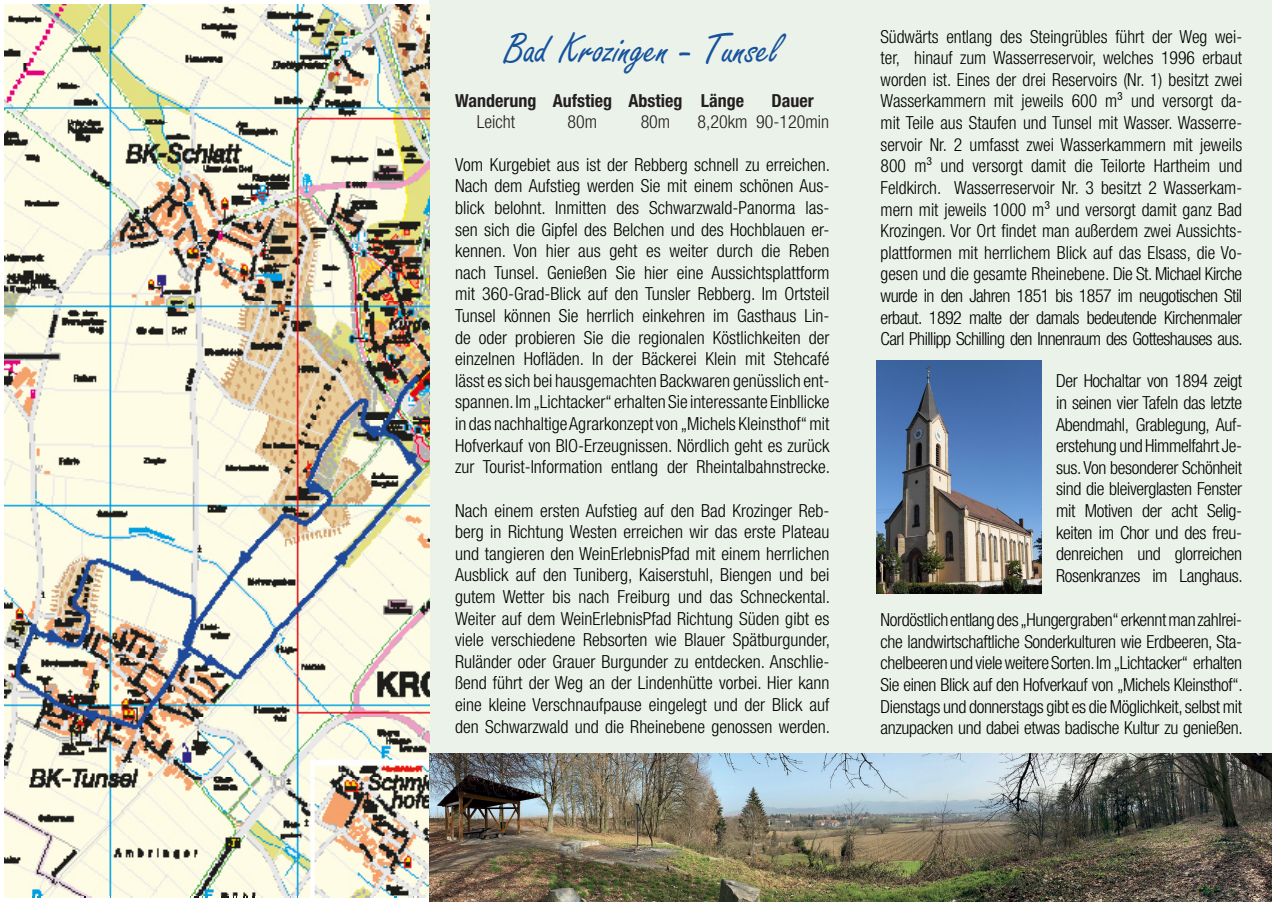
<style>
.page{position:relative;width:1272px;height:902px;background:#fff}
.page>*{position:absolute;margin:0;border:0;box-sizing:border-box;transform-origin:0 0}
.t1{font:45px "Freestyle Script";color:#16539c}
.t2{font:300 condensed 18px/21.6px "Helvetica Neue LT Pro";letter-spacing:-.02em;color:#000;text-align:justify}
.t3{font:700 condensed 18px "Helvetica Neue LT Pro";color:#231f20}
.t4{font:300 condensed 18px "Helvetica Neue LT Pro";color:#231f20}
</style>
<div class="page">
<div style="left:429px;top:0;width:842px;height:901px;background:#ebf2ea"></div>
<img style="left:5px;top:4px;width:424px;height:893px">
<img style="left:430px;top:753px;width:841px;height:148px">
<img style="left:876px;top:360px;width:165px;height:233px">
<p class="t1" style="left:504px;top:24px;width:277px">Bad Krozingen - Tunsel</p>
<p class="t3" style="left:455px;top:89px;width:83px">Wanderung</p>
<p class="t4" style="left:477px;top:111px;width:40px">Leicht</p>
<p class="t3" style="left:553px;top:89px;width:61px">Aufstieg</p>
<p class="t4" style="left:567px;top:111px;width:31px">80m</p>
<p class="t3" style="left:628px;top:89px;width:55px">Abstieg</p>
<p class="t4" style="left:640px;top:111px;width:31px">80m</p>
<p class="t3" style="left:700px;top:89px;width:45px">Länge</p>
<p class="t4" style="left:697px;top:111px;width:51px">8,20km</p>
<p class="t3" style="left:771px;top:89px;width:44px">Dauer</p>
<p class="t4" style="left:756px;top:111px;width:74px">90-120min</p>
<p class="t2" style="left:455px;top:153px;width:376px">Vom Kurgebiet aus ist der Rebberg schnell zu erreichen.<br>Nach dem Aufstieg werden Sie mit einem schönen Aus&shy;blick belohnt. Inmitten des Schwarzwald-Panorma las&shy;sen sich die Gipfel des Belchen und des Hochblauen er&shy;kennen. Von hier aus geht es weiter durch die Reben nach Tunsel. Genießen Sie hier eine Aussichtsplattform mit 360-Grad-Blick auf den Tunsler Rebberg. Im Ortsteil Tunsel können Sie herrlich einkehren im Gasthaus Lin&shy;de oder probieren Sie die regionalen Köstlichkeiten der einzelnen Hofläden. In der Bäckerei Klein mit Stehcafé lässt es sich bei hausgemachten Backwaren genüsslich ent&shy;spannen. Im „Lichtacker“ erhalten Sie interessante Einbllicke in das nachhaltige Agrarkonzept von „Michels Kleinsthof“ mit Hofverkauf von BIO-Erzeugnissen. Nördlich geht es zurück zur Tourist-Information entlang der Rheintalbahnstrecke.</p>
<p class="t2" style="left:455px;top:499px;width:376px">Nach einem ersten Aufstieg auf den Bad Krozinger Reb&shy;berg in Richtung Westen erreichen wir das erste Plateau und tangieren den WeinErlebnisPfad mit einem herrlichen Ausblick auf den Tuniberg, Kaiserstuhl, Biengen und bei gutem Wetter bis nach Freiburg und das Schneckental.<br>Weiter auf dem WeinErlebnisPfad Richtung Süden gibt es viele verschiedene Rebsorten wie Blauer Spätburgunder, Ruländer oder Grauer Burgunder zu entdecken. Anschlie&shy;ßend führt der Weg an der Lindenhütte vorbei. Hier kann eine kleine Verschnaufpause eingelegt und der Blick auf den Schwarzwald und die Rheinebene genossen werden.</p>
<p class="t2" style="left:880px;top:25px;width:364px">Südwärts entlang des Steingrübles führt der Weg wei&shy;ter, hinauf zum Wasserreservoir, welches 1996 erbaut worden ist. Eines der drei Reservoirs (Nr. 1) besitzt zwei Wasserkammern mit jeweils 600 m³ und versorgt da&shy;mit Teile aus Staufen und Tunsel mit Wasser. Wasserre&shy;servoir Nr. 2 umfasst zwei Wasserkammern mit jeweils 800 m³ und versorgt damit die Teilorte Hartheim und Feldkirch. Wasserreservoir Nr. 3 besitzt 2 Wasserkam&shy;mern mit jeweils 1000 m³ und versorgt damit ganz Bad Krozingen. Vor Ort findet man außerdem zwei Aussichts&shy;plattformen mit herrlichem Blick auf das Elsass, die Vo&shy;gesen und die gesamte Rheinebene. Die St. Michael Kirche wurde in den Jahren 1851 bis 1857 im neugotischen Stil erbaut. 1892 malte der damals bedeutende Kirchenmaler Carl Phillipp Schilling den Innenraum des Gotteshauses aus.</p>
<p class="t2" style="left:1056px;top:370px;width:188px">Der Hochaltar von 1894 zeigt in seinen vier Tafeln das letzte Abendmahl, Grablegung, Auf&shy;erstehung und Himmelfahrt Je&shy;sus. Von besonderer Schönheit sind die bleiverglasten Fenster mit Motiven der acht Selig&shy;keiten im Chor und des freu&shy;denreichen und glorreichen Rosenkranzes im Langhaus.</p>
<p class="t2" style="left:880px;top:609px;width:364px">Nordöstlich entlang des „Hungergraben“ erkennt man zahlrei&shy;che landwirtschaftliche Sonderkulturen wie Erdbeeren, Sta&shy;chelbeeren und viele weitere Sorten. Im „Lichtacker“ erhalten Sie einen Blick auf den Hofverkauf von „Michels Kleinsthof“.<br>Dienstags und donnerstags gibt es die Möglichkeit, selbst mit anzupacken und dabei etwas badische Kultur zu genießen.</p>
</div>
